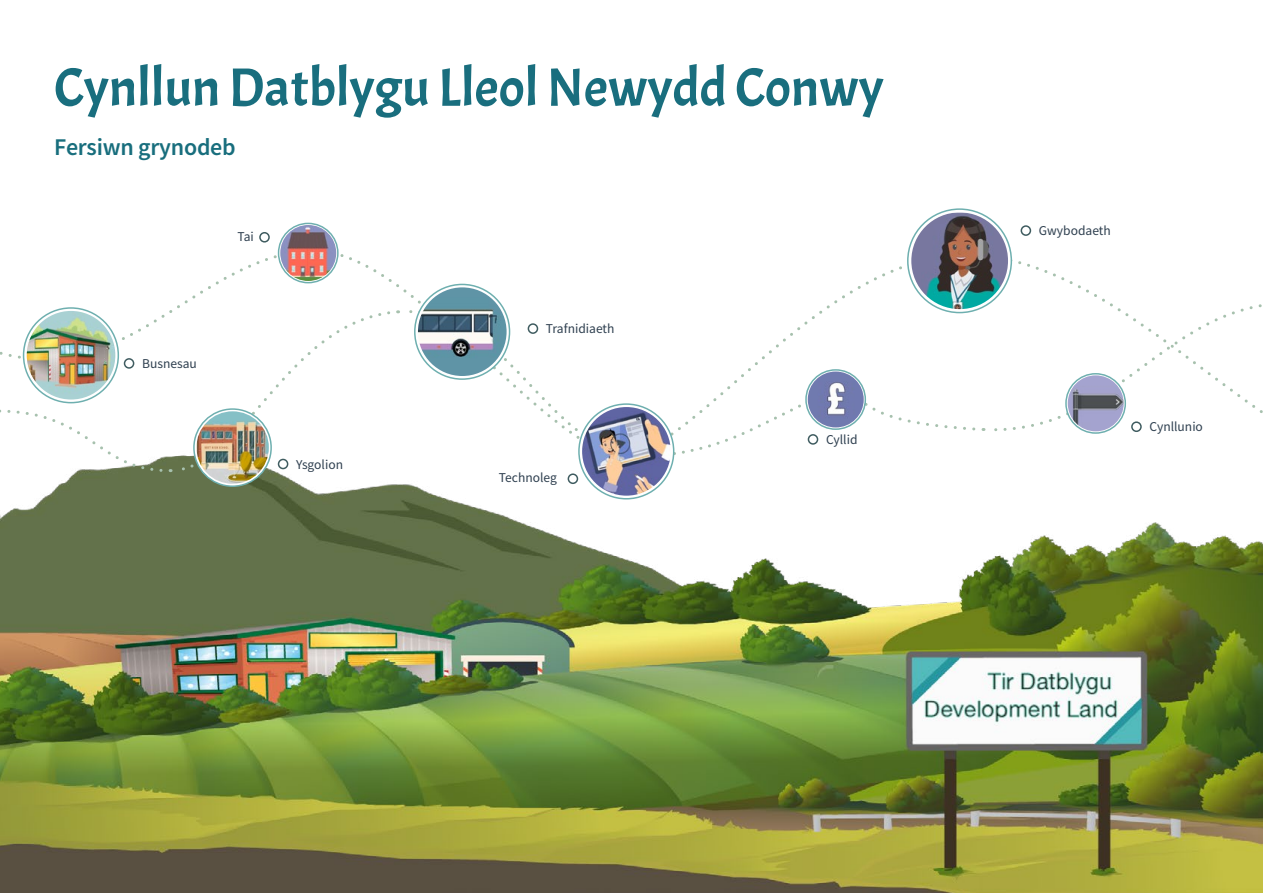
<style>
.page{position:relative;width:1263px;height:893px;background:#fff}
.page>*{position:absolute;margin:0;border:0;box-sizing:border-box;transform-origin:0 0}
.t1{font:54px "Acme";color:#196e7e}
.t2{font:600 24px "Source Sans Pro";letter-spacing:-.01em;color:#186e7d}
.t3{font:13.5px "Source Sans Pro";color:#2e3f4f}
</style>
<div class="page">
<img style="left:0;top:459px;width:1263px;height:434px">
<svg style="left:638px;top:252px;width:335px;height:154px"></svg>
<svg style="left:983px;top:300px;width:280px;height:133px"></svg>
<svg style="left:642px;top:392px;width:334px;height:67px"></svg>
<svg style="left:398px;top:307px;width:236px;height:152px"></svg>
<svg style="left:0;top:250px;width:392px;height:224px"></svg>
<svg style="left:24px;top:308px;width:94px;height:95px"></svg>
<div style="left:23px;top:307px;width:96px;height:96px;border:2px solid #6eafaf;border-radius:50%"></div>
<svg style="left:579px;top:404px;width:95px;height:95px"></svg>
<div style="left:578px;top:403px;width:96px;height:96px;border:2px solid #6eafaf;border-radius:50%"></div>
<img style="left:27px;top:311px;width:88px;height:89px;border-radius:44px">
<img style="left:582px;top:407px;width:89px;height:89px;border-radius:44px">
<svg style="left:415px;top:284px;width:94px;height:95px"></svg>
<div style="left:414px;top:284px;width:96px;height:96px;border:2px solid #6eafaf;border-radius:50%"></div>
<svg style="left:194px;top:409px;width:77px;height:77px"></svg>
<div style="left:193px;top:408px;width:79px;height:79px;border:2px solid #6eafaf;border-radius:50%"></div>
<svg style="left:279px;top:223px;width:59px;height:60px"></svg>
<div style="left:278px;top:223px;width:61px;height:60px;border:2px solid #6eafaf;border-radius:50%"></div>
<svg style="left:908px;top:209px;width:103px;height:104px"></svg>
<div style="left:907px;top:208px;width:105px;height:105px;border:2px solid #6eafaf;border-radius:50%"></div>
<svg style="left:806px;top:370px;width:59px;height:59px"></svg>
<div style="left:805px;top:369px;width:61px;height:61px;border:2px solid #6eafaf;border-radius:50%"></div>
<svg style="left:1066px;top:374px;width:59px;height:59px"></svg>
<div style="left:1065px;top:373px;width:61px;height:61px;border:2px solid #6eafaf;border-radius:50%"></div>
<img style="left:418px;top:287px;width:89px;height:89px;border-radius:44px">
<img style="left:196px;top:411px;width:73px;height:73px;border-radius:36px">
<img style="left:280px;top:225px;width:56px;height:56px;border-radius:28px">
<img style="left:911px;top:212px;width:97px;height:97px;border-radius:48px">
<img style="left:808px;top:371px;width:56px;height:56px;border-radius:28px">
<img style="left:1068px;top:375px;width:56px;height:56px;border-radius:28px">
<div style="left:808px;top:434px;width:10px;height:11px;border:2px solid #3f5c60;border-radius:50%"></div>
<div style="left:1020px;top:225px;width:11px;height:11px;border:2px solid #3f5c60;border-radius:50%"></div>
<div style="left:1131px;top:421px;width:11px;height:11px;border:2px solid #3f5c60;border-radius:50%"></div>
<div style="left:528px;top:323px;width:10px;height:11px;border:2px solid #3f5c60;border-radius:50%"></div>
<div style="left:259px;top:232px;width:11px;height:11px;border:2px solid #3f5c60;border-radius:50%"></div>
<div style="left:568px;top:473px;width:10px;height:11px;border:2px solid #3f5c60;border-radius:50%"></div>
<div style="left:124px;top:358px;width:10px;height:11px;border:2px solid #3f5c60;border-radius:50%"></div>
<div style="left:278px;top:459px;width:10px;height:10px;border:2px solid #3f5c60;border-radius:50%"></div>
<h1 class="t1" style="left:54px;top:54px;width:831px">Cynllun Datblygu Lleol Newydd Conwy</h1>
<h2 class="t2" style="left:54px;top:132px;width:183px">Fersiwn grynodeb</h2>
<p class="t3" style="left:237px;top:228px;width:18px">Tai</p>
<p class="t3" style="left:142px;top:355px;width:56px">Busnesau</p>
<p class="t3" style="left:296px;top:455px;width:48px">Ysgolion</p>
<p class="t3" style="left:546px;top:320px;width:70px">Trafnidiaeth</p>
<p class="t3" style="left:499px;top:469px;width:60px">Technoleg</p>
<p class="t3" style="left:826px;top:431px;width:33px">Cyllid</p>
<p class="t3" style="left:1039px;top:222px;width:73px">Gwybodaeth</p>
<p class="t3" style="left:1149px;top:418px;width:55px">Cynllunio</p>
</div>
